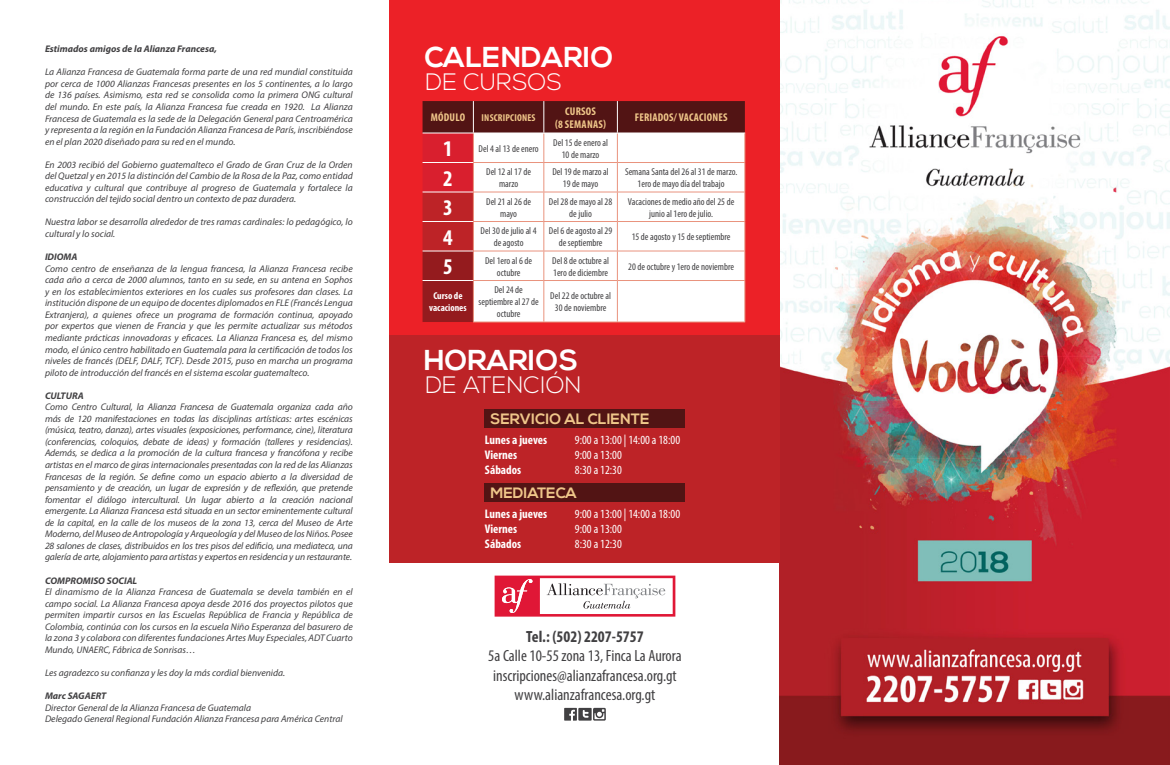
<style>
.page{position:relative;width:1170px;height:765px;background:#fff}
.page>*{position:absolute;margin:0;border:0;box-sizing:border-box;transform-origin:0 0}
.t1{font:700 28.75px "Nexa";color:#fff}
.t2{font:300 23.75px "Nexa";color:#fff}
.t3{font:700 condensed 22.5px "Myriad Pro";color:#fff}
.t4{font:condensed 16.25px/19.5px "Myriad Pro";color:#414042;text-align:center}
.t5{font:700 condensed 16.25px "Myriad Pro";color:#414042}
.t6{font:700 15px "Nexa";color:#f0c78a}
.t7{font:condensed 12.5px "Myriad Pro";color:#fff}
.t8{font:700 condensed 12.5px "Myriad Pro";color:#fff}
.t9{font:700 condensed 11.25px/13.5px "Myriad Pro";letter-spacing:.02em;color:#f0c78a;text-align:center}
.t10{font:condensed 10px/12px "Myriad Pro";color:#414042;text-align:center}
.t11{font:700 condensed 10px/12px "Myriad Pro";color:#fff;text-align:center}
.t12{font:700 condensed 10px "Myriad Pro";letter-spacing:.02em;color:#f0c78a}
.t13{font:italic 9.62px/11.5px "Myriad Pro";color:#414042;text-align:justify}
.t14{font:italic 700 9.62px "Myriad Pro";color:#414042}
</style>
<div class="page">
<img style="left:779px;top:0;width:391px;height:765px">
<div style="left:389px;top:0;width:390px;height:335px;background:#ec2127"></div>
<div style="left:389px;top:335px;width:390px;height:227px;background:#bd2327"></div>
<svg style="left:564px;top:708px;width:42px;height:13px"></svg>
<svg style="left:423px;top:101px;width:323px;height:221px;background:#dcbdbe"></svg>
<hr style="left:745px;top:281px;width:1px;height:41px;background:#e9937e">
<hr style="left:473px;top:322px;width:71px;height:1px;background:#e9937e">
<hr style="left:544px;top:322px;width:73px;height:1px;background:#e9937e">
<hr style="left:617px;top:322px;width:128px;height:1px;background:#e9937e">
<div style="left:485px;top:409px;width:200px;height:18px;background:#521414"></div>
<div style="left:485px;top:483px;width:200px;height:19px;background:#521414"></div>
<svg style="left:495px;top:576px;width:180px;height:41px"></svg>
<p class="t14" style="left:45px;top:43px;width:173px">Estimados amigos de la Alianza Francesa,</p>
<p class="t13" style="left:45px;top:66px;width:309px">La Alianza Francesa de Guatemala forma parte de una red mundial constituida por cerca de 1000 Alianzas Francesas presentes en los 5 continentes, a lo largo de 136 países. Asimismo, esta red se consolida como la primera ONG cultural del mundo. En este país, la Alianza Francesa fue creada en 1920. La Alianza Francesa de Guatemala es la sede de la Delegación General para Centroamérica y representa a la región en la Fundación Alianza Francesa de París, inscribiéndose en el plan 2020 diseñado para su red en el mundo.</p>
<p class="t13" style="left:45px;top:159px;width:309px">En 2003 recibió del Gobierno guatemalteco el Grado de Gran Cruz de la Orden del Quetzal y en 2015 la distinción del Cambio de la Rosa de la Paz, como entidad educativa y cultural que contribuye al progreso de Guatemala y fortalece la construcción del tejido social dentro un contexto de paz duradera.</p>
<p class="t13" style="left:45px;top:216px;width:309px">Nuestra labor se desarrolla alrededor de tres ramas cardinales: lo pedagógico, lo cultural y lo social.</p>
<p class="t14" style="left:45px;top:251px;width:34px">IDIOMA</p>
<p class="t13" style="left:45px;top:263px;width:309px">Como centro de enseñanza de la lengua francesa, la Alianza Francesa recibe cada año a cerca de 2000 alumnos, tanto en su sede, en su antena en Sophos y en los establecimientos exteriores en los cuales sus profesores dan clases. La institución dispone de un equipo de docentes diplomados en FLE (Francés Lengua Extranjera), a quienes ofrece un programa de formación continua, apoyado por expertos que vienen de Francia y que les permite actualizar sus métodos mediante prácticas innovadoras y eficaces. La Alianza Francesa es, del mismo modo, el único centro habilitado en Guatemala para la certificación de todos los niveles de francés (DELF, DALF, TCF). Desde 2015, puso en marcha un programa piloto de introducción del francés en el sistema escolar guatemalteco.</p>
<p class="t14" style="left:45px;top:389px;width:40px">CULTURA</p>
<p class="t13" style="left:45px;top:401px;width:309px">Como Centro Cultural, la Alianza Francesa de Guatemala organiza cada año más de 120 manifestaciones en todas las disciplinas artísticas: artes escénicas (música, teatro, danza), artes visuales (exposiciones, performance, cine), literatura (conferencias, coloquios, debate de ideas) y formación (talleres y residencias).<br>Además, se dedica a la promoción de la cultura francesa y francófona y recibe artistas en el marco de giras internacionales presentadas con la red de las Alianzas Francesas de la región. Se define como un espacio abierto a la diversidad de pensamiento y de creación, un lugar de expresión y de reflexión, que pretende fomentar el diálogo intercultural. Un lugar abierto a la creación nacional emergente. La Alianza Francesa está situada en un sector eminentemente cultural de la capital, en la calle de los museos de la zona 13, cerca del Museo de Arte Moderno, del Museo de Antropología y Arqueología y del Museo de los Niños. Posee 28 salones de clases, distribuidos en los tres pisos del edificio, una mediateca, una galería de arte, alojamiento para artistas y expertos en residencia y un restaurante.</p>
<p class="t14" style="left:45px;top:574px;width:94px">COMPROMISO SOCIAL</p>
<p class="t13" style="left:45px;top:586px;width:309px">El dinamismo de la Alianza Francesa de Guatemala se devela también en el campo social. La Alianza Francesa apoya desde 2016 dos proyectos pilotos que permiten impartir cursos en las Escuelas República de Francia y República de Colombia, continúa con los cursos en la escuela Niño Esperanza del basurero de la zona 3 y colabora con diferentes fundaciones Artes Muy Especiales, ADT Cuarto Mundo, UNAERC, Fábrica de Sonrisas…</p>
<p class="t13" style="left:45px;top:667px;width:242px">Les agradezco su confianza y les doy la más cordial bienvenida.</p>
<p class="t14" style="left:45px;top:690px;width:63px">Marc SAGAERT</p>
<p class="t13" style="left:45px;top:701px;width:299px">Director General de la Alianza Francesa de Guatemala<br>Delegado General Regional Fundación Alianza Francesa para América Central</p>
<h1 class="t1" style="left:424px;top:40px;width:190px">CALENDARIO</h1>
<h2 class="t2" style="left:426px;top:68px;width:138px">DE CURSOS</h2>
<p class="t9" style="left:431px;top:111px;width:36px">Módulo</p>
<p class="t12" style="left:482px;top:111px;width:55px">inscripciones</p>
<p class="t9" style="left:555px;top:104px;width:52px">Cursos<br>(8 SEMANAS)</p>
<p class="t9" style="left:635px;top:111px;width:94px">Feriados/ vacaciones</p>
<h3 class="t3" style="left:443px;top:135px;width:11px">1</h3>
<p class="t10" style="left:479px;top:142px;width:62px">Del 4 al 13 de enero</p>
<p class="t10" style="left:553px;top:136px;width:56px">Del 15 de enero al<br>10 de marzo</p>
<h3 class="t3" style="left:443px;top:164px;width:11px">2</h3>
<p class="t10" style="left:486px;top:166px;width:46px">Del 12 al 17 de marzo</p>
<p class="t10" style="left:552px;top:166px;width:58px">Del 19 de marzo al<br>19 de mayo</p>
<p class="t10" style="left:625px;top:166px;width:114px">Semana Santa del 26 al 31 de marzo.<br>1ero de mayo día del trabajo</p>
<h3 class="t3" style="left:443px;top:194px;width:11px">3</h3>
<p class="t10" style="left:486px;top:195px;width:46px">Del 21 al 26 de mayo</p>
<p class="t10" style="left:549px;top:195px;width:65px">Del 28 de mayo al 28 de julio</p>
<p class="t10" style="left:628px;top:195px;width:108px">Vacaciones de medio año del 25 de junio al 1ero de julio.</p>
<h3 class="t3" style="left:443px;top:223px;width:11px">4</h3>
<p class="t10" style="left:481px;top:225px;width:58px">Del 30 de julio al 4 de agosto</p>
<p class="t10" style="left:549px;top:225px;width:65px">Del 6 de agosto al 29 de septiembre</p>
<p class="t10" style="left:632px;top:231px;width:100px">15 de agosto y 15 de septiembre</p>
<h3 class="t3" style="left:443px;top:253px;width:11px">5</h3>
<p class="t10" style="left:485px;top:254px;width:49px">Del 1ero al 6 de octubre</p>
<p class="t10" style="left:552px;top:254px;width:58px;text-align:left">Del 8 de octubre al<br>1ero de diciembre</p>
<p class="t10" style="left:628px;top:260px;width:107px">20 de octubre y 1ero de noviembre</p>
<p class="t11" style="left:429px;top:289px;width:39px">Curso de vacaciones</p>
<p class="t10" style="left:478px;top:284px;width:62px">Del 24 de septiembre al 27 de octubre</p>
<p class="t10" style="left:550px;top:290px;width:62px">Del 22 de octubre al<br>30 de noviembre</p>
<h1 class="t1" style="left:424px;top:343px;width:156px">HORARIOS</h1>
<h2 class="t2" style="left:425px;top:371px;width:158px">DE ATENCIÓN</h2>
<h3 class="t6" style="left:491px;top:410px;width:49px">SERVICIO</h3>
<h3 class="t6" style="left:564px;top:410px;width:33px">AL CLIEN</h3>
<h3 class="t6" style="left:631px;top:410px;width:19px">TE</h3>
<p class="t8" style="left:485px;top:432px;width:64px">Lunes a jueves</p>
<p class="t7" style="left:575px;top:432px;width:107px">9:00 a 13:00 | 14:00 a 18:00</p>
<p class="t8" style="left:485px;top:447px;width:34px">Viernes</p>
<p class="t7" style="left:575px;top:447px;width:49px">9:00 a 13:00</p>
<p class="t8" style="left:485px;top:462px;width:38px">Sábados</p>
<p class="t7" style="left:575px;top:462px;width:49px">8:30 a 12:30</p>
<p class="t8" style="left:485px;top:506px;width:64px">Lunes a jueves</p>
<p class="t7" style="left:575px;top:506px;width:107px">9:00 a 13:00 | 14:00 a 18:00</p>
<p class="t8" style="left:485px;top:521px;width:34px">Viernes</p>
<p class="t7" style="left:575px;top:521px;width:49px">9:00 a 13:00</p>
<p class="t8" style="left:485px;top:536px;width:38px">Sábados</p>
<p class="t7" style="left:575px;top:536px;width:49px">8:30 a 12:30</p>
<h3 class="t6" style="left:491px;top:484px;width:88px">MEDIATECA</h3>
<h3 class="t5" style="left:526px;top:626px;width:119px">Tel.: (502) 2207-5757</h3>
<h3 class="t4" style="left:488px;top:646px;width:195px">5a Calle 10-55 zona 13, Finca La Aurora inscripciones@alianzafrancesa.org.gt www.alianzafrancesa.org.gt</h3>
</div>
